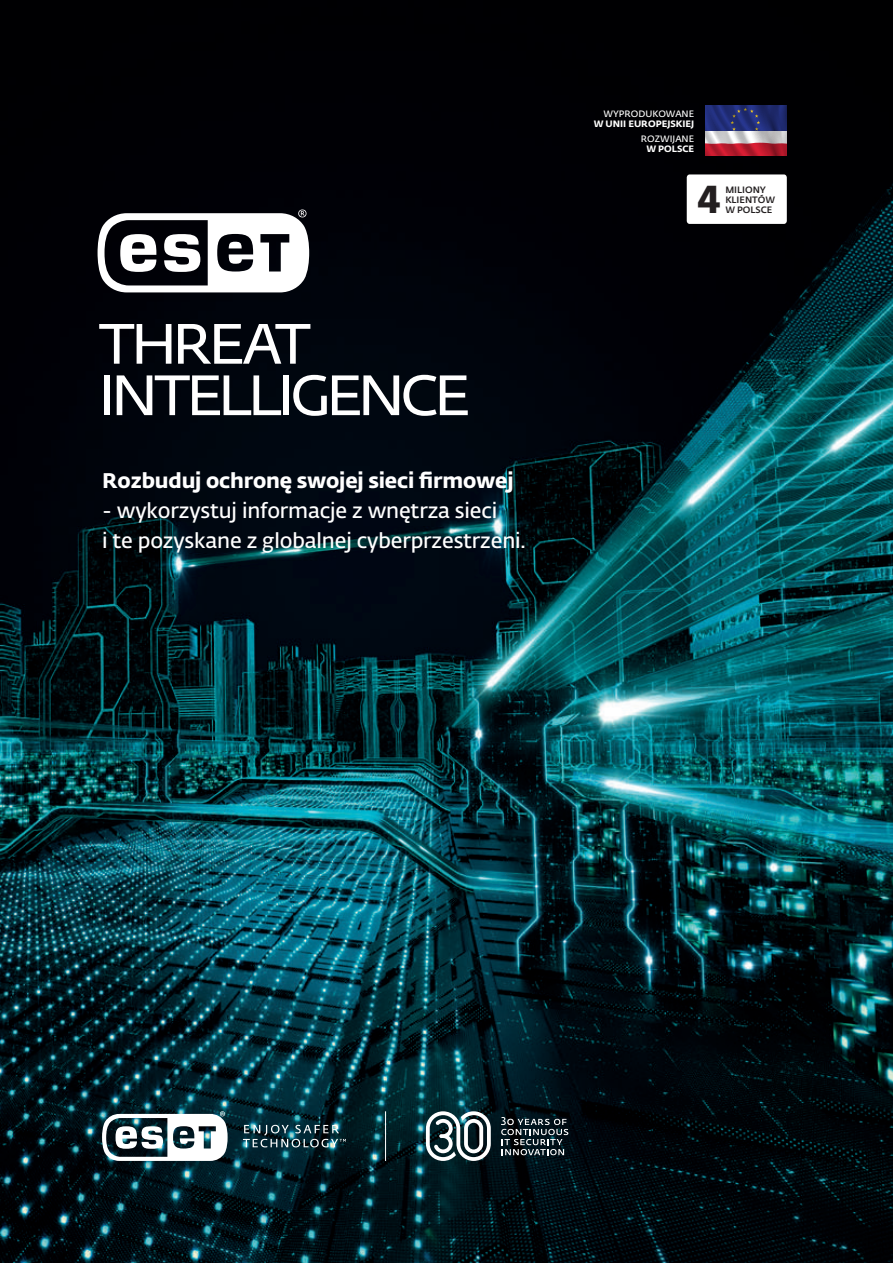
<style>
.page{position:relative;width:893px;height:1263px;background:#fff}
.page>*{position:absolute;margin:0;border:0;box-sizing:border-box;transform-origin:0 0}
.t1{font:38.55px "Fedra Sans Alt Pro Bold LF";color:#231f20}
.t2{font:21px/30px "Fedra Sans Alt Pro Demi LF";letter-spacing:-.01em;color:#fff}
.t3{font:21px "Fedra Sans Alt Pro Bold LF";letter-spacing:-.01em;color:#fff}
.t4{font:9.15px "Fedra Sans Alt Pro Bold LF";color:#fff}
.t5{font:9.15px/10.1px "Fedra Sans Alt Pro Med LF";color:#231f20}
.t6{font:9.15px "Fedra Sans Alt Pro Demi LF";color:#fff}
</style>
<div class="page">
<img style="left:0;top:0;width:893px;height:1263px">
<svg style="left:426px;top:1111px;width:65px;height:50px"></svg>
<svg style="left:501px;top:1117px;width:67px;height:38px;background:#3b464c"></svg>
<svg style="left:243px;top:1125px;width:103px;height:22px;background:#37565f"></svg>
<img style="left:102px;top:1111px;width:126px;height:50px">
<svg style="left:98px;top:209px;width:211px;height:83px"></svg>
<svg style="left:99px;top:324px;width:72px;height:40px"></svg>
<svg style="left:178px;top:324px;width:132px;height:40px"></svg>
<div style="left:105px;top:375px;width:5px;height:40px;background:#fff"></div>
<svg style="left:117px;top:375px;width:164px;height:40px"></svg>
<div style="left:283px;top:375px;width:6px;height:40px;background:#fff"></div>
<svg style="left:293px;top:375px;width:175px;height:41px"></svg>
<hr style="left:385px;top:1111px;width:1px;height:50px;background:#fff">
<div style="left:687px;top:174px;width:100px;height:50px;background:#fff;border-radius:3px"></div>
<svg style="left:706px;top:106px;width:81px;height:49px;background:#72527b"></svg>
<p class="t6" style="left:603px;top:107px;width:92px">WYPRODUKOWANE</p>
<p class="t4" style="left:594px;top:116px;width:102px">W UNII EUROPEJSKIEJ</p>
<p class="t6" style="left:641px;top:132px;width:55px">ROZWIJANE</p>
<p class="t4" style="left:646px;top:141px;width:49px">W POLSCE</p>
<h1 class="t1" style="left:698px;top:168px;width:24px">4</h1>
<p class="t5" style="left:725px;top:184px;width:51px">MILIONY<br>KLIENTÓW<br>W POLSCE</p>
<p class="t3" style="left:102px;top:464px;width:413px">Rozbuduj ochronę swojej sieci firmowej</p>
<p class="t2" style="left:102px;top:495px;width:425px">- wykorzystuj informacje z wnętrza sieci<br>i te pozyskane z globalnej cyberprzestrzeni.</p>
</div>
